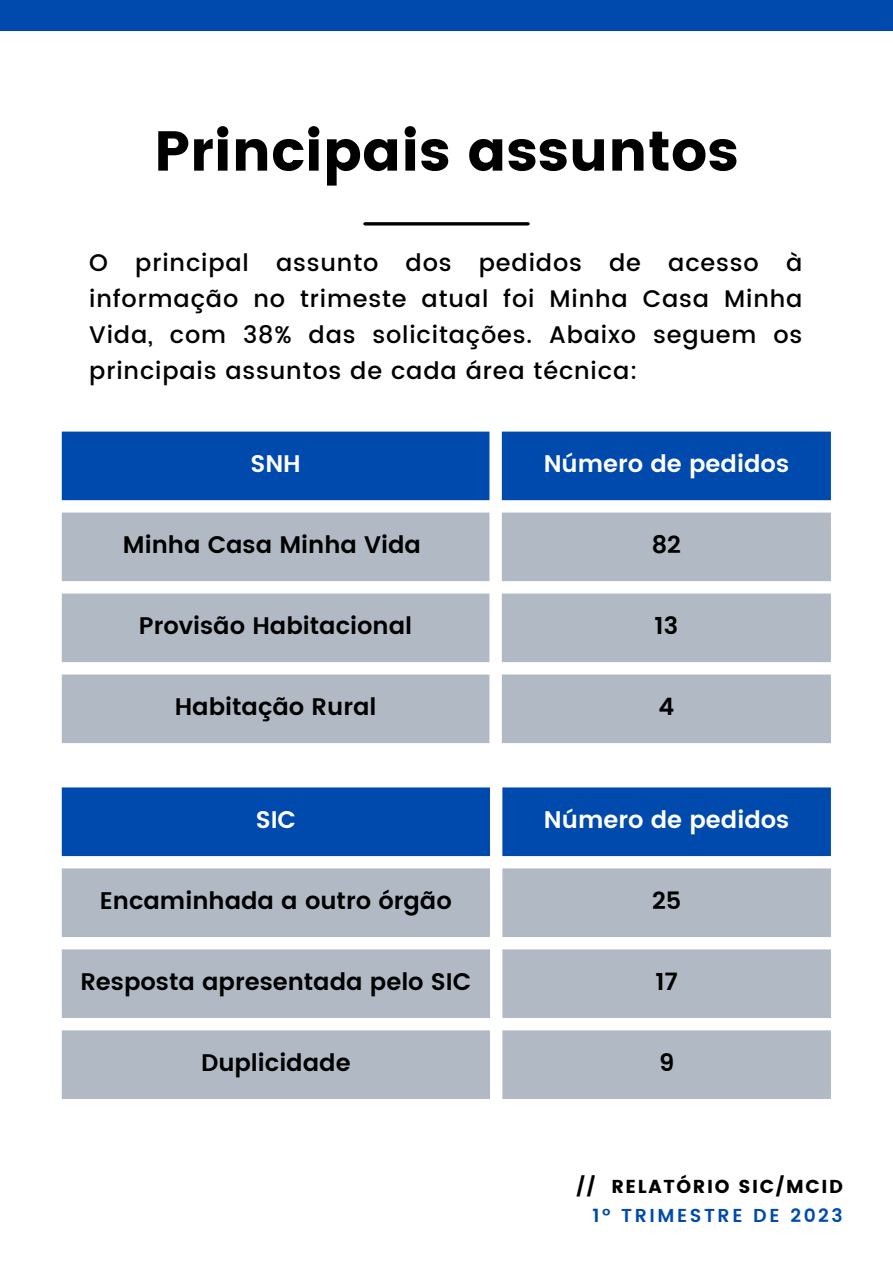
<style>
.page{position:relative;width:893px;height:1264px;background:#fff}
.page>*{position:absolute;margin:0;border:0;box-sizing:border-box;transform-origin:0 0}
.t1{font:56.1px "Poppins";color:#000}
.t2{font:500 24px/36px "Poppins";letter-spacing:.035em;color:#000;text-align:justify}
.t3{font:600 24px "Poppins";color:#000}
.t4{font:600 24px "Poppins";color:#fff}
.t5{font:18.75px "Poppins";letter-spacing:.09em;color:#000}
.t6{font:600 18.75px "Poppins";letter-spacing:.135em;color:#004aad}
</style>
<div class="page">
<div style="left:0;top:0;width:892px;height:31px;background:#004aad"></div>
<div style="left:62px;top:431px;width:768px;height:69px;background:#004aad"></div>
<svg style="left:62px;top:512px;width:768px;height:231px;fill:#b0b9c4"></svg>
<div style="left:62px;top:787px;width:768px;height:69px;background:#004aad"></div>
<svg style="left:62px;top:868px;width:768px;height:230px;fill:#b0b9c4"></svg>
<hr style="left:365px;top:222px;width:163px;height:3px;background:#000">
<h1 class="t1" style="left:154px;top:118px;width:586px">Principais assuntos</h1>
<p class="t2" style="left:89px;top:244px;width:714px">O principal assunto dos pedidos de acesso à informação no trimeste atual foi Minha Casa Minha Vida, com 38% das solicitações. Abaixo seguem os principais assuntos de cada área técnica:</p>
<p class="t4" style="left:250px;top:450px;width:52px">SNH</p>
<p class="t4" style="left:543px;top:450px;width:247px">Número de pedidos</p>
<p class="t3" style="left:123px;top:530px;width:300px">Minha Casa Minha Vida</p>
<p class="t3" style="left:651px;top:530px;width:31px">82</p>
<p class="t3" style="left:139px;top:611px;width:275px">Provisão Habitacional</p>
<p class="t3" style="left:654px;top:611px;width:25px">13</p>
<p class="t3" style="left:175px;top:692px;width:203px">Habitação Rural</p>
<p class="t3" style="left:658px;top:692px;width:17px">4</p>
<p class="t4" style="left:256px;top:805px;width:42px">SIC</p>
<p class="t4" style="left:544px;top:805px;width:247px">Número de pedidos</p>
<p class="t3" style="left:100px;top:886px;width:353px">Encaminhada a outro órgão</p>
<p class="t3" style="left:652px;top:886px;width:31px">25</p>
<p class="t3" style="left:80px;top:967px;width:392px">Resposta apresentada pelo SIC</p>
<p class="t3" style="left:655px;top:967px;width:24px">17</p>
<p class="t3" style="left:201px;top:1048px;width:151px">Duplicidade</p>
<p class="t3" style="left:659px;top:1048px;width:17px">9</p>
<p class="t5" style="left:576px;top:1175px;width:268px">// RELATÓRIO SIC/MCID</p>
<p class="t6" style="left:592px;top:1204px;width:252px">1º TRIMESTRE DE 2023</p>
</div>
